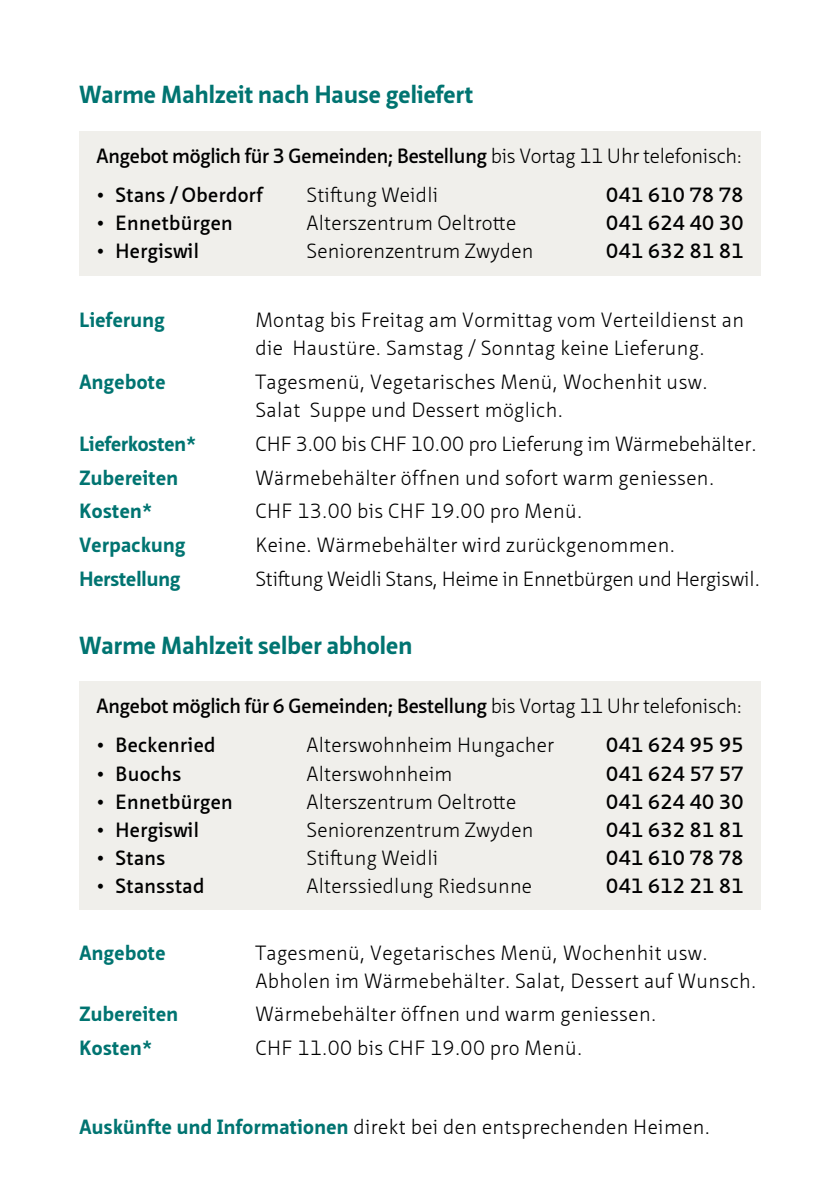
<style>
.page{position:relative;width:840px;height:1191px;background:#fff}
.page>*{position:absolute;margin:0;border:0;box-sizing:border-box;transform-origin:0 0}
.t1{font:700 24px "Neue Sans Pro";letter-spacing:.005em;color:#007471}
.t2{font:300 20px/28px "Neue Sans Pro";letter-spacing:.02em;color:#000}
.t3{font:600 20px "Neue Sans Pro";letter-spacing:.02em;color:#000}
.t4{font:600 20px "Neue Sans Pro";letter-spacing:-.01em;color:#000}
.t5{font:700 20px "Neue Sans Pro";letter-spacing:.02em;color:#007471}
.t6{font:300 20px "Neue Sans Pro";letter-spacing:-.01em;color:#000}
.t7{font:300 20px "Neue Sans Pro";color:#000}
.t8{font:700 20px "Neue Sans Pro";color:#007471}
.s1{font-weight:300}
.s2{font-weight:700;color:#007471}
</style>
<div class="page">
<div style="left:79px;top:131px;width:681px;height:144px;background:#f0efeb"></div>
<div style="left:79px;top:681px;width:681px;height:228px;background:#f0efeb"></div>
<p class="t1" style="left:79px;top:79px;width:395px">Warme Mahlzeit nach Hause geliefert</p>
<p class="t4" style="left:96px;top:143px;width:646px">Angebot möglich für 3 Gemeinden; Bestellung <span class="s1">bis Vortag 11 Uhr telefonisch:</span></p>
<p class="t3" style="left:96px;top:182px;width:168px">• Stans /Oberdorf</p>
<p class="t2" style="left:306px;top:181px;width:133px">Stiftung Weidli</p>
<p class="t3" style="left:606px;top:182px;width:139px">041 610 78 78</p>
<p class="t3" style="left:96px;top:210px;width:138px">• Ennetbürgen</p>
<p class="t2" style="left:306px;top:209px;width:211px">Alterszentrum Oeltrotte</p>
<p class="t3" style="left:606px;top:210px;width:139px">041 624 40 30</p>
<p class="t3" style="left:96px;top:238px;width:104px">• Hergiswil</p>
<p class="t2" style="left:306px;top:237px;width:228px">Seniorenzentrum Zwyden</p>
<p class="t3" style="left:606px;top:238px;width:139px">041 632 81 81</p>
<p class="t5" style="left:79px;top:307px;width:87px">Lieferung</p>
<p class="t2" style="left:255px;top:306px;width:490px">Montag bis Freitag am Vormittag vom Verteildienst an die Haustüre. Samstag / Sonntag keine Lieferung.</p>
<p class="t5" style="left:79px;top:369px;width:87px">Angebote</p>
<p class="t2" style="left:255px;top:368px;width:453px">Tagesmenü, Vegetarisches Menü, Wochenhit usw.<br>Salat Suppe und Dessert möglich.</p>
<p class="t8" style="left:79px;top:431px;width:118px">Lieferkosten*</p>
<p class="t7" style="left:255px;top:431px;width:502px">CHF 3.00 bis CHF 10.00 pro Lieferung im Wärmebehälter.</p>
<p class="t5" style="left:79px;top:464px;width:100px">Zubereiten</p>
<p class="t2" style="left:255px;top:463px;width:460px">Wärmebehälter öffnen und sofort warm geniessen.</p>
<p class="t5" style="left:79px;top:498px;width:74px">Kosten*</p>
<p class="t2" style="left:255px;top:497px;width:328px">CHF 13.00 bis CHF 19.00 pro Menü.</p>
<p class="t5" style="left:79px;top:531px;width:107px">Verpackung</p>
<p class="t2" style="left:255px;top:530px;width:421px">Keine. Wärmebehälter wird zurückgenommen.</p>
<p class="t8" style="left:79px;top:565px;width:102px">Herstellung</p>
<p class="t6" style="left:255px;top:565px;width:506px">Stiftung Weidli Stans, Heime in Ennetbürgen und Hergiswil.</p>
<p class="t1" style="left:79px;top:629px;width:334px">Warme Mahlzeit selber abholen</p>
<p class="t4" style="left:96px;top:693px;width:646px">Angebot möglich für 6 Gemeinden; Bestellung <span class="s1">bis Vortag 11 Uhr telefonisch:</span></p>
<p class="t3" style="left:96px;top:732px;width:121px">• Beckenried</p>
<p class="t2" style="left:306px;top:731px;width:249px">Alterswohnheim Hungacher</p>
<p class="t3" style="left:606px;top:732px;width:139px">041 624 95 95</p>
<p class="t3" style="left:96px;top:760px;width:86px">• Buochs</p>
<p class="t2" style="left:306px;top:759px;width:147px">Alterswohnheim</p>
<p class="t3" style="left:606px;top:760px;width:139px">041 624 57 57</p>
<p class="t3" style="left:96px;top:788px;width:138px">• Ennetbürgen</p>
<p class="t2" style="left:306px;top:787px;width:211px">Alterszentrum Oeltrotte</p>
<p class="t3" style="left:606px;top:788px;width:139px">041 624 40 30</p>
<p class="t3" style="left:96px;top:816px;width:104px">• Hergiswil</p>
<p class="t2" style="left:306px;top:815px;width:228px">Seniorenzentrum Zwyden</p>
<p class="t3" style="left:606px;top:816px;width:139px">041 632 81 81</p>
<p class="t3" style="left:96px;top:844px;width:70px">• Stans</p>
<p class="t2" style="left:306px;top:843px;width:133px">Stiftung Weidli</p>
<p class="t3" style="left:606px;top:844px;width:139px">041 610 78 78</p>
<p class="t3" style="left:96px;top:872px;width:109px">• Stansstad</p>
<p class="t2" style="left:306px;top:871px;width:227px">Alterssiedlung Riedsunne</p>
<p class="t3" style="left:606px;top:872px;width:139px">041 612 21 81</p>
<p class="t5" style="left:79px;top:939px;width:87px">Angebote</p>
<p class="t2" style="left:255px;top:938px;width:502px">Tagesmenü, Vegetarisches Menü, Wochenhit usw.<br>Abholen im Wärmebehälter. Salat, Dessert auf Wunsch.</p>
<p class="t5" style="left:79px;top:1001px;width:100px">Zubereiten</p>
<p class="t2" style="left:255px;top:1000px;width:402px">Wärmebehälter öffnen und warm geniessen.</p>
<p class="t5" style="left:79px;top:1035px;width:74px">Kosten*</p>
<p class="t2" style="left:255px;top:1033px;width:328px">CHF 11.00 bis CHF 19.00 pro Menü.</p>
<p class="t2" style="left:79px;top:1112px;width:631px"><span class="s2">Auskünfte und Informationen</span> direkt bei den entsprechenden Heimen.</p>
</div>
